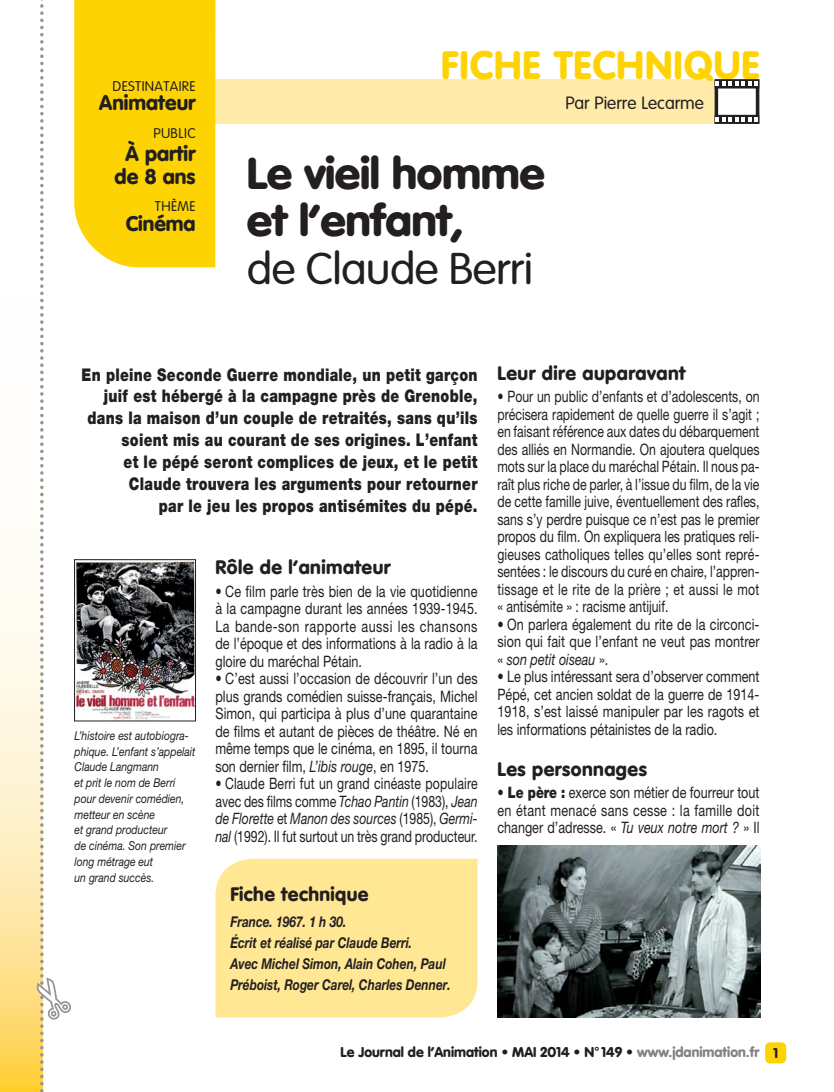
<style>
.page{position:relative;width:834px;height:1092px;background:#fff}
.page>*{position:absolute;margin:0;border:0;box-sizing:border-box;transform-origin:0 0}
.FICHE_TITRE_MAIGRE{font:900 43.75px/47.2px "VAG Rounded";letter-spacing:-.01em;color:#231f20;scale:1.05 1}
.t1{font:900 39.02px "VAG Rounded";letter-spacing:.025em;color:#fed304}
.FICHE_DESTINATAIRE_T{font:900 21px/22.8px "VAG Rounded";color:#231f20;text-align:center}
.t2{font:900 20.82px "VAG Rounded";color:#231f20}
.FICHE_INTER_1{font:900 19.25px "VAG Rounded";letter-spacing:.025em;color:#231f20}
.FICHE_ENCADRÉ_TITRE{font:900 19.25px "VAG Rounded";letter-spacing:.02em;color:#231f20}
.FICHE_CHAPEAU{font:900 17.5px/21.9px "Helvetica Neue";letter-spacing:.02em;color:#231f20;text-align:right;scale:.8 1}
.FICHE_AUTEUR{font:300 17.5px "VAG Rounded";color:#231f20}
.FICHE_TEXTE_COURANT{font:15.75px/17.5px "Helvetica Neue";color:#231f20;text-align:justify;scale:.8 1}
.FICHE_TEXTE_COURANT-2{font:15.75px/17.5px "Helvetica Neue";color:#231f20;text-align:justify;scale:.78 1}
.FICHE_ENCADRÉ_TEXTE{font:italic 700 14.88px/21px "Helvetica Neue";color:#231f20;scale:.8 1}
.t3{font:900 14px "VAG Rounded";color:#231f20}
.t4{font:300 13.83px "VAG Rounded";letter-spacing:.025em;color:#231f20}
.FICHE_LÉGENDES{font:italic 12.25px/15.8px "Helvetica Neue";color:#231f20;scale:.85 1}
.s1{font-weight:300}
.s2{font-style:italic}
.s3{font-weight:900}
.s4{color:#808285}
</style>
<div class="page">
<div style="left:765px;top:1042px;width:21px;height:21px;background:#fed304;border-radius:5px"></div>
<svg style="left:0;top:582px;width:34px;height:509px;background:#feebb5"></svg>
<div style="left:76px;top:79px;width:683px;height:45px;background:#ffeba9"></div>
<div style="left:74px;top:0;width:141px;height:267px;background:#fed304"></div>
<div style="left:716px;top:81px;width:41px;height:41px;background:#fff"></div>
<div style="left:714px;top:79px;width:45px;height:45px;border:4px solid #231f20"></div>
<div style="left:714px;top:80px;width:45px;height:8px;background:#231f20"></div>
<div style="left:714px;top:115px;width:45px;height:9px;background:#231f20"></div>
<svg style="left:715px;top:81px;width:42px;height:5px"></svg>
<svg style="left:715px;top:117px;width:42px;height:5px"></svg>
<img style="left:76px;top:561px;width:118px;height:158px">
<div style="left:74px;top:559px;width:122px;height:162px;border:1px solid #231f20"></div>
<div style="left:215px;top:858px;width:262px;height:159px;background:#ffe794"></div>
<img style="left:497px;top:845px;width:263px;height:172px">
<svg style="left:34px;top:0;width:37px;height:1092px"></svg>
<p class="t4" style="left:113px;top:79px;width:84px">DESTINATAIRE</p>
<p class="t2" style="left:99px;top:90px;width:98px">Animateur</p>
<p class="t4" style="left:153px;top:125px;width:44px">PUBLIC</p>
<p class="FICHE_DESTINATAIRE_T" style="left:115px;top:143px;width:82px">À partir de 8 ans</p>
<p class="t4" style="left:155px;top:199px;width:42px">THÈME</p>
<p class="t2" style="left:126px;top:210px;width:71px">Cinéma</p>
<p class="t1" style="left:441px;top:41px;width:320px">FICHE TECHNIQUE</p>
<p class="FICHE_TITRE_MAIGRE" style="left:247px;top:151px;width:285px">Le vieil homme et l’enfant,<br><span class="s1">de Claude Berri</span></p>
<p class="FICHE_AUTEUR" style="left:565px;top:93px;width:140px">Par Pierre Lecarme</p>
<p class="FICHE_CHAPEAU" style="left:82px;top:363px;width:496px">En pleine Seconde Guerre mondiale, un petit garçon juif est hébergé à la campagne près de Grenoble, dans la maison d’un couple de retraités, sans qu’ils soient mis au courant de ses origines. L’enfant<br>et le pépé seront complices de jeux, et le petit Claude trouvera les arguments pour retourner<br>par le jeu les propos antisémites du pépé.</p>
<p class="FICHE_LÉGENDES" style="left:74px;top:727px;width:144px">L’histoire est autobiogra&shy;phique. L’enfant s’appelait<br>Claude Langmann<br>et prit le nom de Berri pour devenir comédien, metteur en scène<br>et grand producteur<br>de cinéma. Son premier long métrage eut<br>un grand succès.</p>
<p class="FICHE_INTER_1" style="left:215px;top:555px;width:177px">Rôle de l’animateur</p>
<p class="FICHE_TEXTE_COURANT" style="left:215px;top:582px;width:329px">• Ce film parle très bien de la vie quotidienne à la campagne durant les années 1939-1945.<br>La bande-son rapporte aussi les chansons de l’époque et des informations à la radio à la gloire du maréchal Pétain.</p>
<p class="FICHE_TEXTE_COURANT" style="left:215px;top:669px;width:329px">• C’est aussi l’occasion de découvrir l’un des plus grands comédien suisse-français, Michel Simon, qui participa à plus d’une quarantaine de films et autant de pièces de théâtre. Né en même temps que le cinéma, en 1895, il tourna son dernier film, <span class="s2">L’ibis rouge</span>, en 1975.</p>
<p class="FICHE_TEXTE_COURANT-2" style="left:215px;top:774px;width:337px">• Claude Berri fut un grand cinéaste populaire avec des films comme <span class="s2">Tchao Pantin</span> (1983), <span class="s2">Jean de Florette</span> et <span class="s2">Manon des sources</span> (1985), <span class="s2">Germi&shy;nal</span> (1992). Il fut surtout un très grand producteur.</p>
<p class="FICHE_ENCADRÉ_TITRE" style="left:230px;top:882px;width:140px">Fiche technique</p>
<p class="FICHE_ENCADRÉ_TEXTE" style="left:230px;top:910px;width:146px">France. 1967. 1 h 30.</p>
<p class="FICHE_ENCADRÉ_TEXTE" style="left:230px;top:931px;width:277px">Écrit et réalisé par Claude Berri.<br>Avec Michel Simon, Alain Cohen, Paul<br>Préboist, Roger Carel, Charles Denner.</p>
<p class="FICHE_INTER_1" style="left:497px;top:361px;width:190px">Leur dire auparavant</p>
<p class="FICHE_TEXTE_COURANT-2" style="left:497px;top:387px;width:337px">• Pour un public d’enfants et d’adolescents, on précisera rapidement de quelle guerre il s’agit ; en faisant référence aux dates du débarquement des alliés en Normandie. On ajoutera quelques mots sur la place du maréchal Pétain. Il nous pa&shy;raît plus riche de parler, à l’issue du film, de la vie de cette famille juive, éventuellement des rafles, sans s’y perdre puisque ce n’est pas le premier propos du film. On expliquera les pratiques reli&shy;gieuses catholiques telles qu’elles sont repré&shy;sentées : le discours du curé en chaire, l’appren&shy;tissage et le rite de la prière ; et aussi le mot « antisémite » : racisme antijuif.</p>
<p class="FICHE_TEXTE_COURANT" style="left:497px;top:615px;width:329px">• On parlera également du rite de la circonci&shy;sion qui fait que l’enfant ne veut pas montrer « <span class="s2">son petit oiseau</span> ».</p>
<p class="FICHE_TEXTE_COURANT" style="left:497px;top:667px;width:329px">• Le plus intéressant sera d’observer comment Pépé, cet ancien soldat de la guerre de 1914- 1918, s’est laissé manipuler par les ragots et les informations pétainistes de la radio.</p>
<p class="FICHE_INTER_1" style="left:497px;top:757px;width:151px">Les personnages</p>
<p class="FICHE_TEXTE_COURANT" style="left:497px;top:783px;width:329px"><span class="s3">• Le père :</span> exerce son métier de fourreur tout en étant menacé sans cesse : la famille doit changer d’adresse. « <span class="s2">Tu veux notre mort ?</span> » Il</p>
<p class="t3" style="left:340px;top:1043px;width:420px">Le Journal de l’Animation • MAI 2014 • N° 149 • <span class="s4">www.jdanimation.fr</span></p>
<p class="t3" style="left:773px;top:1044px;width:6px">1</p>
</div>
